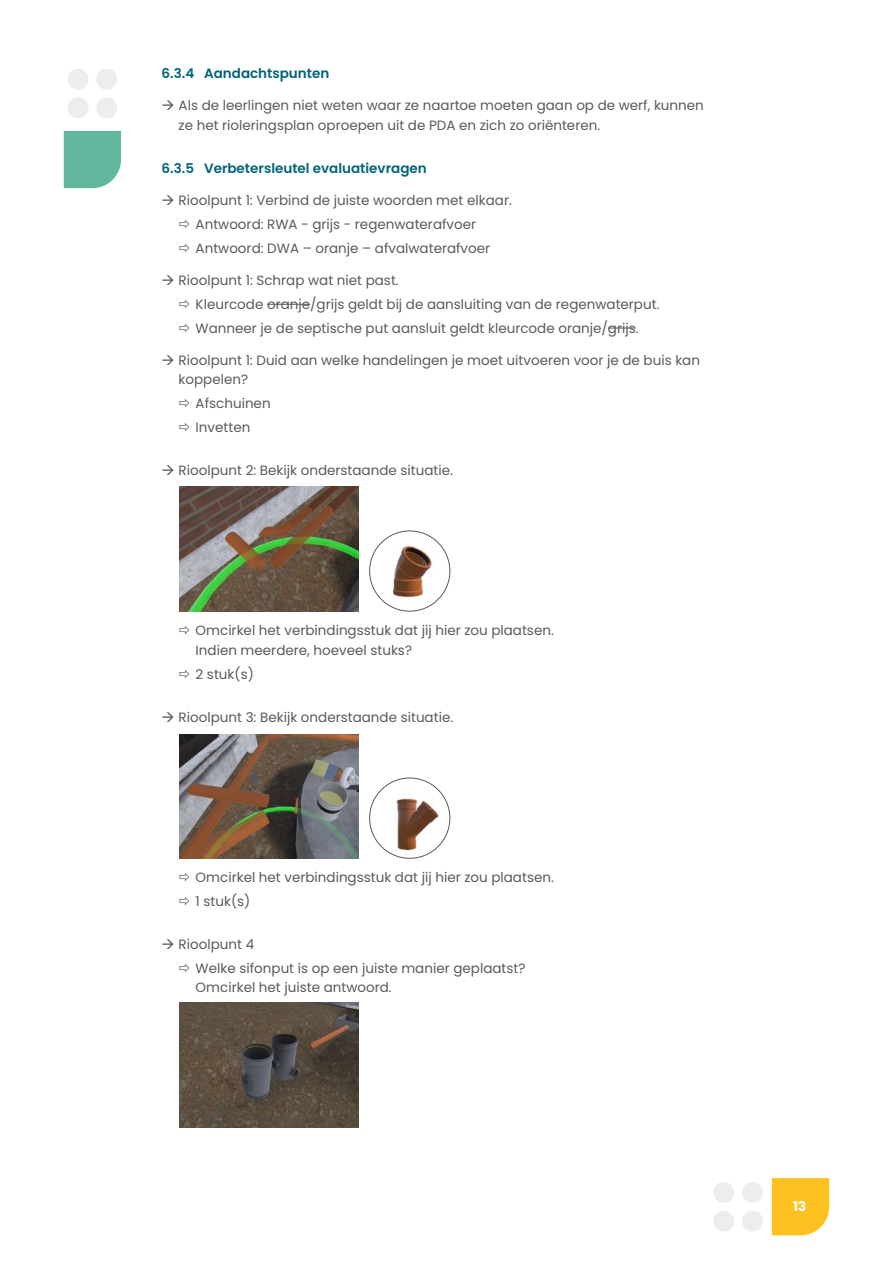
<style>
.page{position:relative;width:893px;height:1263px;background:#fff}
.page>*{position:absolute;margin:0;border:0;box-sizing:border-box;transform-origin:0 0}
.t1{font:13.5px/23.7px "Poppins";color:#5a5a5d}
.t2{font:600 13.5px "Poppins";color:#006478}
.t3{font:700 13.5px "Poppins";color:#fff}
</style>
<div class="page">
<svg style="left:772px;top:1178px;width:57px;height:57px;background:#fdc52a"></svg>
<div style="left:713px;top:1182px;width:21px;height:21px;background:#ededed;border-radius:50%"></div>
<div style="left:742px;top:1211px;width:21px;height:20px;background:#ededed;border-radius:50%"></div>
<div style="left:742px;top:1182px;width:21px;height:21px;background:#ededed;border-radius:50%"></div>
<div style="left:713px;top:1211px;width:21px;height:20px;background:#ededed;border-radius:50%"></div>
<hr style="left:267px;top:304px;width:43px;height:1px;background:#5a5a5d">
<svg style="left:608px;top:328px;width:28px;height:1px"></svg>
<div style="left:64px;top:131px;width:57px;height:57px;background:#61b79e"></div>
<div style="left:68px;top:69px;width:21px;height:21px;background:#ededed;border-radius:50%"></div>
<div style="left:96px;top:97px;width:21px;height:21px;background:#ededed;border-radius:50%"></div>
<div style="left:96px;top:69px;width:21px;height:21px;background:#ededed;border-radius:50%"></div>
<div style="left:68px;top:97px;width:21px;height:21px;background:#ededed;border-radius:50%"></div>
<img style="left:180px;top:487px;width:178px;height:124px">
<img style="left:180px;top:734px;width:178px;height:124px">
<img style="left:180px;top:1003px;width:178px;height:124px">
<img style="left:370px;top:531px;width:80px;height:80px;border-radius:40px">
<div style="left:369px;top:531px;width:81px;height:80px;border:1px solid #5a5a5d;border-radius:50%"></div>
<img style="left:370px;top:778px;width:80px;height:80px;border-radius:40px">
<div style="left:369px;top:778px;width:81px;height:80px;border:1px solid #5a5a5d;border-radius:50%"></div>
<p class="t2" style="left:162px;top:65px;width:169px">6.3.4 Aandachtspunten</p>
<p class="t1" style="left:179px;top:96px;width:527px;line-height:19.5px;text-indent:-17px">→ Als de leerlingen niet weten waar ze naartoe moeten gaan op de werf, kunnen ze het rioleringsplan oproepen uit de PDA en zich zo oriënteren.</p>
<p class="t2" style="left:162px;top:160px;width:267px">6.3.5 Verbetersleutel evaluatievragen</p>
<p class="t1" style="left:196px;top:189px;width:318px;text-indent:-34px">→ Rioolpunt 1: Verbind de juiste woorden met elkaar.<br>Antwoord: RWA - grijs - regenwaterafvoer<br>Antwoord: DWA – oranje – afvalwaterafvoer</p>
<p class="t1" style="left:196px;top:268px;width:465px;text-indent:-34px">→ Rioolpunt 1: Schrap wat niet past.<br>Kleurcode oranje/grijs geldt bij de aansluiting van de regenwaterput.<br>Wanneer je de septische put aansluit geldt kleurcode oranje/grijs.</p>
<p class="t1" style="left:179px;top:350px;width:523px;line-height:19.5px;text-indent:-17px">→ Rioolpunt 1: Duid aan welke handelingen je moet uitvoeren voor je de buis kan koppelen?</p>
<p class="t1" style="left:196px;top:391px;width:77px">Afschuinen<br>Invetten</p>
<p class="t1" style="left:162px;top:458px;width:293px">→ Rioolpunt 2: Bekijk onderstaande situatie.</p>
<p class="t1" style="left:196px;top:621px;width:360px;line-height:19.5px">Omcirkel het verbindingsstuk dat jij hier zou plaatsen.<br>Indien meerdere, hoeveel stuks?</p>
<p class="t1" style="left:196px;top:662px;width:60px">2 stuk(s)</p>
<p class="t1" style="left:162px;top:705px;width:293px">→ Rioolpunt 3: Bekijk onderstaande situatie.</p>
<p class="t1" style="left:196px;top:865px;width:360px">Omcirkel het verbindingsstuk dat jij hier zou plaatsen.<br>1 stuk(s)</p>
<p class="t1" style="left:196px;top:932px;width:331px;text-indent:-34px">→ Rioolpunt 4<br>Welke sifonput is op een juiste manier geplaatst?</p>
<p class="t1" style="left:196px;top:976px;width:198px">Omcirkel het juiste antwoord.</p>
<p class="t3" style="left:793px;top:1198px;width:15px">13</p>
</div>
